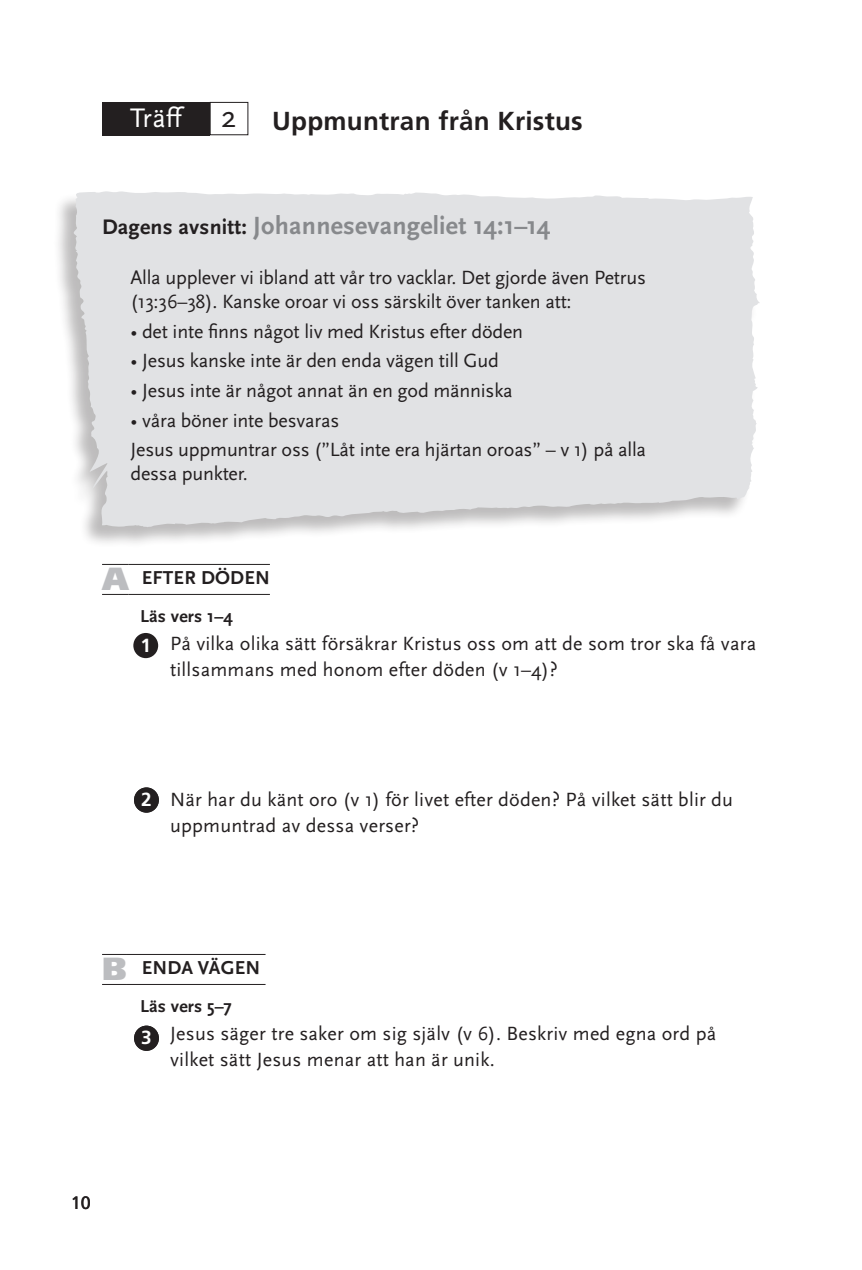
<style>
.page{position:relative;width:862px;height:1270px;background:#fff}
.page>*{position:absolute;margin:0;border:0;box-sizing:border-box;transform-origin:0 0}
.t1{font:31.4px "Scala Sans Pro";color:#231f20}
.t2{font:28px "Scala Sans Pro";color:#fff}
.STYLE_4_TODAY_S_PASS{font:700 26px "Scala Sans Pro";letter-spacing:.01em;color:#87898c}
.HEADLINE-BOLD{font:700 26px "Frutiger";letter-spacing:.01em;color:#231f20}
.Brödtext{font:20px/24px "Scala Sans Pro";letter-spacing:-.01em;color:#231f20}
.BC{font:20px/26px "Scala Sans Pro";letter-spacing:.01em;color:#231f20}
.t3{font:700 19.6px "Scala Sans Pro";letter-spacing:.01em;color:#231f20}
.t4{font:700 19px "Frutiger";color:#fff}
.X_HEAD__READ_VERSE{font:700 18px "Scala Sans Pro";letter-spacing:.01em;color:#231f20}
.t5{font:18px "Frutiger";color:#231f20}
.s1{font-size:22px;color:#231f20}
.s2{font-family:"Frutiger";font-weight:900;font-size:32px;color:#bcbdc0}
.s3{font-family:"Myriad Pro";font-size:22px}
</style>
<div class="page">
<div style="left:52px;top:192px;width:706px;height:357px;background:#231f20;opacity:.3"></div>
<svg style="left:71px;top:191px;width:689px;height:336px;background:#e1e2e3"></svg>
<svg style="left:102px;top:594px;width:27px;height:1px"></svg>
<hr style="left:129px;top:594px;width:141px;height:1px;background:#231f20">
<svg style="left:102px;top:984px;width:25px;height:1px"></svg>
<hr style="left:127px;top:984px;width:138px;height:1px;background:#231f20">
<svg style="left:102px;top:564px;width:27px;height:1px"></svg>
<hr style="left:129px;top:564px;width:141px;height:1px;background:#231f20">
<svg style="left:102px;top:954px;width:25px;height:1px"></svg>
<hr style="left:127px;top:954px;width:138px;height:1px;background:#231f20">
<div style="left:102px;top:102px;width:108px;height:33px;background:#231f20"></div>
<div style="left:133px;top:633px;width:25px;height:25px;background:#231f20;border-radius:50%"></div>
<div style="left:134px;top:787px;width:25px;height:26px;background:#231f20;border-radius:50%"></div>
<div style="left:134px;top:1026px;width:25px;height:25px;background:#231f20;border-radius:50%"></div>
<p class="t2" style="left:130px;top:102px;width:56px">Träff</p>
<p class="t1" style="left:221px;top:99px;width:17px">2</p>
<p class="HEADLINE-BOLD" style="left:272px;top:106px;width:312px">Uppmuntran från Kristus</p>
<p class="STYLE_4_TODAY_S_PASS" style="left:102px;top:211px;width:450px"><span class="s1">Dagens avsnitt:</span> Johannesevangeliet 14:1–14</p>
<p class="Brödtext" style="left:130px;top:266px;width:517px">Alla upplever vi ibland att vår tro vacklar. Det gjorde även Petrus (13:36–38). Kanske oroar vi oss särskilt över tanken att:</p>
<p class="Brödtext" style="left:130px;top:319px;width:394px">• det inte finns något liv med Kristus efter döden</p>
<p class="Brödtext" style="left:130px;top:349px;width:370px">• Jesus kanske inte är den enda vägen till Gud</p>
<p class="Brödtext" style="left:130px;top:379px;width:384px">• Jesus inte är något annat än en god människa</p>
<p class="Brödtext" style="left:130px;top:408px;width:210px">• våra böner inte besvaras</p>
<p class="Brödtext" style="left:130px;top:438px;width:517px">Jesus uppmuntrar oss (”Låt inte era hjärtan oroas” – v 1) på alla dessa punkter.</p>
<p class="t3" style="left:102px;top:567px;width:169px"><span class="s2">A</span> EFTER DÖDEN</p>
<p class="X_HEAD__READ_VERSE" style="left:140px;top:606px;width:94px">Läs vers 1–4</p>
<p class="BC" style="left:170px;top:631px;width:587px;text-indent:-28px">1 På vilka olika sätt försäkrar Kristus oss om att de som tror ska få vara tillsammans med honom efter döden (v 1–4)?</p>
<p class="t4" style="left:140px;top:634px;width:12px">1</p>
<p class="BC" style="left:170px;top:787px;width:564px;text-indent:-28px"><span class="s3">2</span> När har du känt oro (v 1) för livet efter döden? På vilket sätt blir du uppmuntrad av dessa verser?</p>
<p class="t4" style="left:141px;top:788px;width:12px">2</p>
<p class="t4" style="left:141px;top:788px;width:12px">1</p>
<p class="t3" style="left:102px;top:957px;width:160px"><span class="s2">B</span> ENDA VÄGEN</p>
<p class="X_HEAD__READ_VERSE" style="left:140px;top:996px;width:93px">Läs vers 5–7</p>
<p class="BC" style="left:170px;top:1021px;width:548px;text-indent:-28px">3 Jesus säger tre saker om sig själv (v 6). Beskriv med egna ord på vilket sätt Jesus menar att han är unik.</p>
<p class="t4" style="left:141px;top:1027px;width:12px">3</p>
<p class="t4" style="left:141px;top:1027px;width:12px">1</p>
<p class="t5" style="left:71px;top:1192px;width:22px">10</p>
</div>
